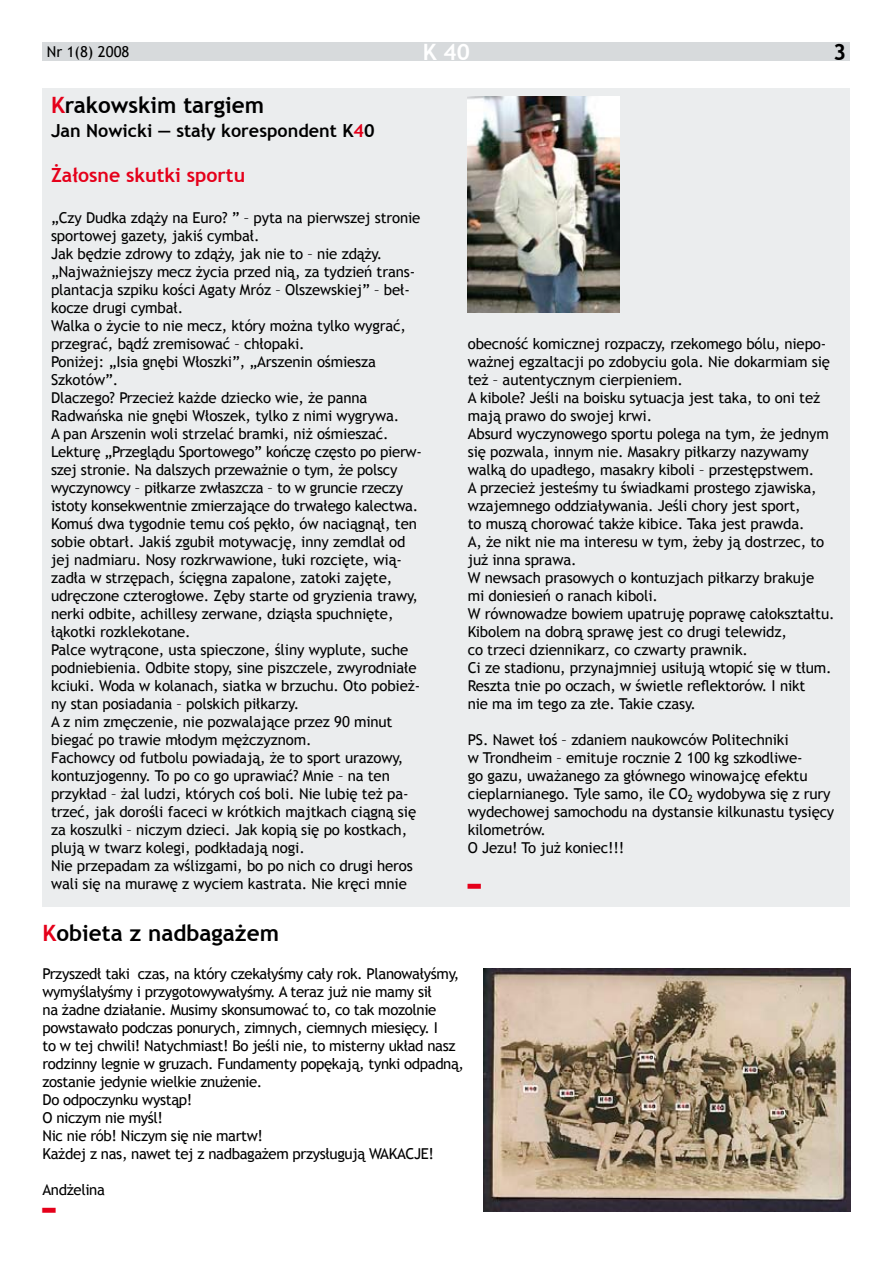
<style>
.page{position:relative;width:893px;height:1263px;background:#fff}
.page>*{position:absolute;margin:0;border:0;box-sizing:border-box;transform-origin:0 0}
.t1{font:700 45px "Trebuchet MS";color:#e5001a;scale:.5 1}
.t2{font:700 22.5px "Trebuchet MS";color:#000}
.t3{font:700 22.5px "Trebuchet MS";color:#fff}
.t4{font:700 19.5px "Trebuchet MS";color:#e5001a}
.t5{font:700 18px "Trebuchet MS";color:#000}
.t6{font:15px/18px "Trebuchet MS";letter-spacing:-.01em;color:#000}
.s1{color:#e5001a}
</style>
<div class="page">
<div style="left:43px;top:43px;width:807px;height:18px;background:#d7dadc"></div>
<div style="left:43px;top:88px;width:807px;height:819px;background:#ebedee"></div>
<img style="left:468px;top:97px;width:152px;height:216px">
<img style="left:484px;top:969px;width:366px;height:242px">
<p class="t6" style="left:47px;top:43px;width:84px">Nr 1(8) 2008</p>
<h2 class="t3" style="left:423px;top:38px;width:49px">K 40</h2>
<h2 class="t2" style="left:51px;top:91px;width:215px"><span class="s1">K</span>rakowskim targiem</h2>
<p class="t5" style="left:51px;top:119px;width:325px">Jan Nowicki — stały korespondent K<span class="s1">4</span>0</p>
<h3 class="t4" style="left:51px;top:163px;width:196px">Żałosne skutki sportu</h3>
<p class="t6" style="left:51px;top:208px;width:373px">„Czy Dudka zdąży na Euro? ” – pyta na pierwszej stronie sportowej gazety, jakiś cymbał.<br>Jak będzie zdrowy to zdąży, jak nie to – nie zdąży. „Najważniejszy mecz życia przed nią, za tydzień trans&shy;plantacja szpiku kości Agaty Mróz – Olszewskiej” – beł&shy;kocze drugi cymbał.<br>Walka o życie to nie mecz, który można tylko wygrać, przegrać, bądź zremisować – chłopaki.<br>Poniżej: „Isia gnębi Włoszki”, „Arszenin ośmiesza Szkotów”.<br>Dlaczego? Przecież każde dziecko wie, że panna Radwańska nie gnębi Włoszek, tylko z nimi wygrywa.<br>A pan Arszenin woli strzelać bramki, niż ośmieszać.<br>Lekturę „Przeglądu Sportowego” kończę często po pierw&shy;szej stronie. Na dalszych przeważnie o tym, że polscy wyczynowcy – piłkarze zwłaszcza – to w gruncie rzeczy istoty konsekwentnie zmierzające do trwałego kalectwa.<br>Komuś dwa tygodnie temu coś pękło, ów naciągnął, ten sobie obtarł. Jakiś zgubił motywację, inny zemdlał od jej nadmiaru. Nosy rozkrwawione, łuki rozcięte, wią&shy;zadła w strzępach, ścięgna zapalone, zatoki zajęte, udręczone czterogłowe. Zęby starte od gryzienia trawy, nerki odbite, achillesy zerwane, dziąsła spuchnięte, łąkotki rozklekotane.<br>Palce wytrącone, usta spieczone, śliny wyplute, suche podniebienia. Odbite stopy, sine piszczele, zwyrodniałe kciuki. Woda w kolanach, siatka w brzuchu. Oto pobież&shy;ny stan posiadania – polskich piłkarzy.<br>A z nim zmęczenie, nie pozwalające przez 90 minut biegać po trawie młodym mężczyznom.<br>Fachowcy od futbolu powiadają, że to sport urazowy, kontuzjogenny. To po co go uprawiać? Mnie – na ten przykład – żal ludzi, których coś boli. Nie lubię też pa&shy;trzeć, jak dorośli faceci w krótkich majtkach ciągną się za koszulki – niczym dzieci. Jak kopią się po kostkach, plują w twarz kolegi, podkładają nogi.<br>Nie przepadam za wślizgami, bo po nich co drugi heros wali się na murawę z wyciem kastrata. Nie kręci mnie</p>
<p class="t6" style="left:468px;top:334px;width:368px">obecność komicznej rozpaczy, rzekomego bólu, niepo&shy;ważnej egzaltacji po zdobyciu gola. Nie dokarmiam się też – autentycznym cierpieniem.<br>A kibole? Jeśli na boisku sytuacja jest taka, to oni też mają prawo do swojej krwi.<br>Absurd wyczynowego sportu polega na tym, że jednym się pozwala, innym nie. Masakry piłkarzy nazywamy walką do upadłego, masakry kiboli – przestępstwem.<br>A przecież jesteśmy tu świadkami prostego zjawiska, wzajemnego oddziaływania. Jeśli chory jest sport,<br>to muszą chorować także kibice. Taka jest prawda.<br>A, że nikt nie ma interesu w tym, żeby ją dostrzec, to już inna sprawa.<br>W newsach prasowych o kontuzjach piłkarzy brakuje mi doniesień o ranach kiboli.<br>W równowadze bowiem upatruję poprawę całokształtu.<br>Kibolem na dobrą sprawę jest co drugi telewidz,<br>co trzeci dziennikarz, co czwarty prawnik.<br>Ci ze stadionu, przynajmniej usiłują wtopić się w tłum.<br>Reszta tnie po oczach, w świetle reflektorów. I nikt<br>nie ma im tego za złe. Takie czasy.</p>
<p class="t6" style="left:468px;top:730px;width:368px">PS. Nawet łoś – zdaniem naukowców Politechniki<br>w Trondheim – emituje rocznie 2 100 kg szkodliwe-<br>go gazu, uważanego za głównego winowajcę efektu cieplarnianego. Tyle samo, ile CO<sub>2</sub> wydobywa się z rury wydechowej samochodu na dystansie kilkunastu tysięcy kilometrów.<br>O Jezu! To już koniec!!!</p>
<h1 class="t1" style="left:468px;top:837px;width:28px">_</h1>
<h2 class="t2" style="left:43px;top:919px;width:238px"><span class="s1">K</span>obieta z nadbagażem</h2>
<p class="t6" style="left:43px;top:964px;width:423px">Przyszedł taki czas, na który czekałyśmy cały rok. Planowałyśmy, wymyślałyśmy i przygotowywałyśmy. A teraz już nie mamy sił<br>na żadne działanie. Musimy skonsumować to, co tak mozolnie powstawało podczas ponurych, zimnych, ciemnych miesięcy. I<br>to w tej chwili! Natychmiast! Bo jeśli nie, to misterny układ nasz rodzinny legnie w gruzach. Fundamenty popękają, tynki odpadną, zostanie jedynie wielkie znużenie.<br>Do odpoczynku wystąp!<br>O niczym nie myśl!<br>Nic nie rób! Niczym się nie martw!<br>Każdej z nas, nawet tej z nadbagażem przysługują WAKACJE!</p>
<p class="t6" style="left:43px;top:1180px;width:64px">Andżelina</p>
<h1 class="t1" style="left:43px;top:1161px;width:28px">_</h1>
</div>
